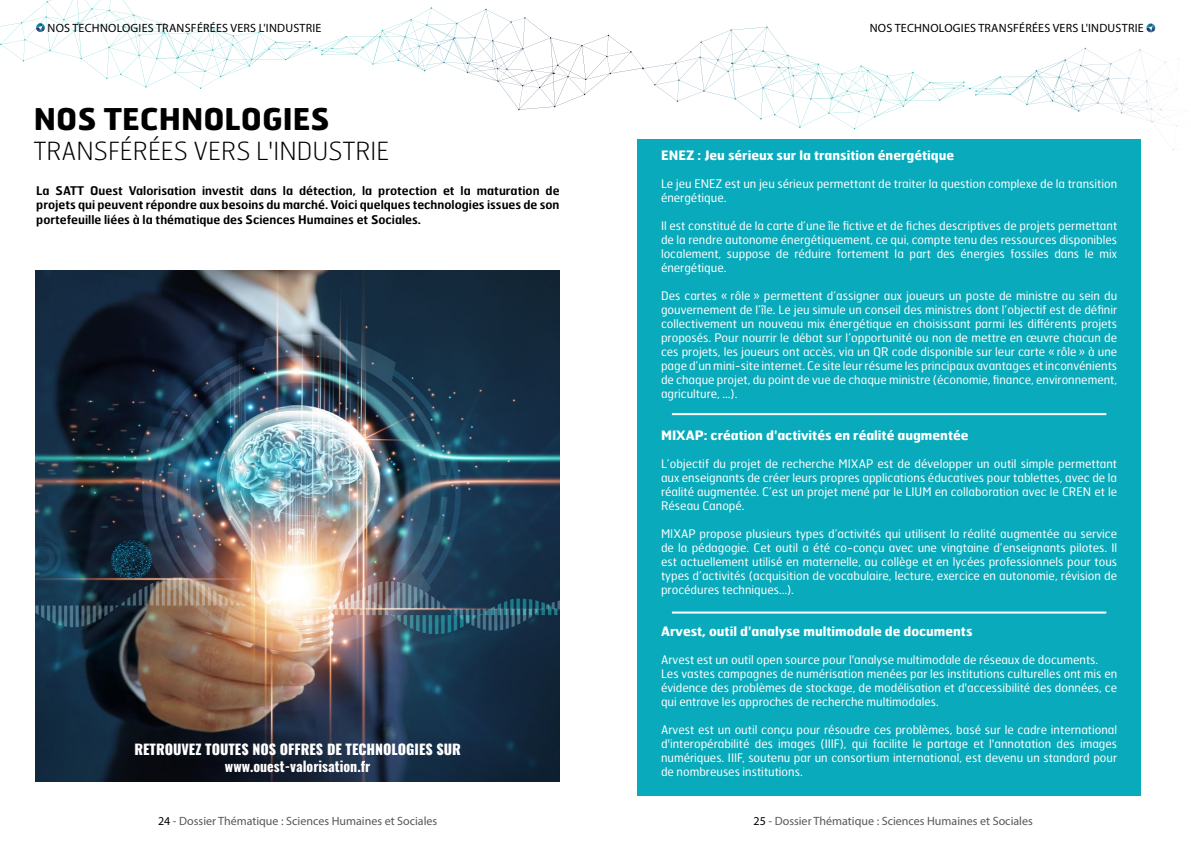
<style>
.page{position:relative;width:1191px;height:842px;background:#fff}
.page>*{position:absolute;margin:0;border:0;box-sizing:border-box;transform-origin:0 0}
.t1{font:700 30px "Hermes FB";color:#000}
.t2{font:100 25px "Hermes FB";color:#000}
.t3{font:800 14px "Oswald";color:#fff}
.t4{font:700 14px "Oswald";color:#fff}
.t5{font:700 13px "Hermes FB";color:#fff}
.t6{font:600 12px/14.4px "Hermes FB";color:#000;text-align:justify}
.t7{font:12px "Myriad Pro";color:#575756}
.t8{font:12px "Myriad Pro";letter-spacing:.02em;color:#000}
.t9{font:11.8px/14px "Hermes FB";color:#fff;text-align:justify}
.s1{color:#000}
</style>
<div class="page">
<img style="left:36px;top:270px;width:523px;height:512px">
<svg style="left:0;top:0;width:1180px;height:151px"></svg>
<div style="left:637px;top:139px;width:503px;height:657px;background:#08aabb"></div>
<hr style="left:672px;top:413px;width:434px;height:2px;background:#fff">
<hr style="left:672px;top:612px;width:434px;height:2px;background:#fff">
<p class="t8" style="left:48px;top:21px;width:275px">NOS TECHNOLOGIES TRANSFÉRÉES VERS L'INDUSTRIE</p>
<h1 class="t1" style="left:34px;top:99px;width:297px">NOS TECHNOLOGIES</h1>
<h2 class="t2" style="left:34px;top:135px;width:357px">TRANSFÉRÉES VERS L'INDUSTRIE</h2>
<p class="t6" style="left:36px;top:183px;width:525px">La SATT Ouest Valorisation investit dans la détection, la protection et la maturation de projets qui peuvent répondre aux besoins du marché. Voici quelques technologies issues de son portefeuille liées à la thématique des Sciences Humaines et Sociales.</p>
<p class="t3" style="left:134px;top:739px;width:328px">RETROUVEZ TOUTES NOS OFFRES DE TECHNOLOGIES SUR</p>
<p class="t4" style="left:225px;top:756px;width:147px">www.ouest-valorisation.fr</p>
<p class="t8" style="left:869px;top:21px;width:275px">NOS TECHNOLOGIES TRANSFÉRÉES VERS L'INDUSTRIE</p>
<p class="t5" style="left:661px;top:147px;width:294px">ENEZ : Jeu sérieux sur la transition énergétique</p>
<p class="t9" style="left:661px;top:176px;width:457px">Le jeu ENEZ est un jeu sérieux permettant de traiter la question complexe de la transition énergétique.</p>
<p class="t9" style="left:661px;top:219px;width:458px">Il est constitué de la carte d’une île fictive et de fiches descriptives de projets permettant de la rendre autonome énergétiquement, ce qui, compte tenu des ressources disponibles localement, suppose de réduire fortement la part des énergies fossiles dans le mix énergétique.</p>
<p class="t9" style="left:661px;top:288px;width:458px">Des cartes « rôle » permettent d’assigner aux joueurs un poste de ministre au sein du gouvernement de l’île. Le jeu simule un conseil des ministres dont l’objectif est de définir collectivement un nouveau mix énergétique en choisissant parmi les différents projets proposés. Pour nourrir le débat sur l’opportunité ou non de mettre en œuvre chacun de ces projets, les joueurs ont accès, via un QR code disponible sur leur carte « rôle » à une page d’un mini-site internet. Ce site leur résume les principaux avantages et inconvénients de chaque projet, du point de vue de chaque ministre (économie, finance, environnement, agriculture, …).</p>
<p class="t5" style="left:661px;top:427px;width:309px">MIXAP: création d'activités en réalité augmentée</p>
<p class="t9" style="left:661px;top:456px;width:458px">L’objectif du projet de recherche MIXAP est de développer un outil simple permettant aux enseignants de créer leurs propres applications éducatives pour tablettes, avec de la réalité augmentée. C’est un projet mené par le LIUM en collaboration avec le CREN et le Réseau Canopé.</p>
<p class="t9" style="left:661px;top:526px;width:458px">MIXAP propose plusieurs types d’activités qui utilisent la réalité augmentée au service de la pédagogie. Cet outil a été co-conçu avec une vingtaine d’enseignants pilotes. Il est actuellement utilisé en maternelle, au collège et en lycées professionnels pour tous types d’activités (acquisition de vocabulaire, lecture, exercice en autonomie, révision de procédures techniques…).</p>
<p class="t5" style="left:661px;top:623px;width:313px">Arvest, outil d'analyse multimodale de documents</p>
<p class="t9" style="left:661px;top:652px;width:458px;text-align:left">Arvest est un outil open source pour l'analyse multimodale de réseaux de documents.<br>Les vastes campagnes de numérisation menées par les institutions culturelles ont mis en évidence des problèmes de stockage, de modélisation et d'accessibilité des données, ce qui entrave les approches de recherche multimodales.</p>
<p class="t9" style="left:661px;top:722px;width:458px">Arvest est un outil conçu pour résoudre ces problèmes, basé sur le cadre international d'interopérabilité des images (IIIF), qui facilite le partage et l'annotation des images numériques. IIIF, soutenu par un consortium international, est devenu un standard pour de nombreuses institutions.</p>
<p class="t7" style="left:158px;top:814px;width:281px"><span class="s1">24</span> - Dossier Thématique : Sciences Humaines et Sociales</p>
<p class="t7" style="left:753px;top:814px;width:281px"><span class="s1">25</span> - Dossier Thématique : Sciences Humaines et Sociales</p>
</div>
